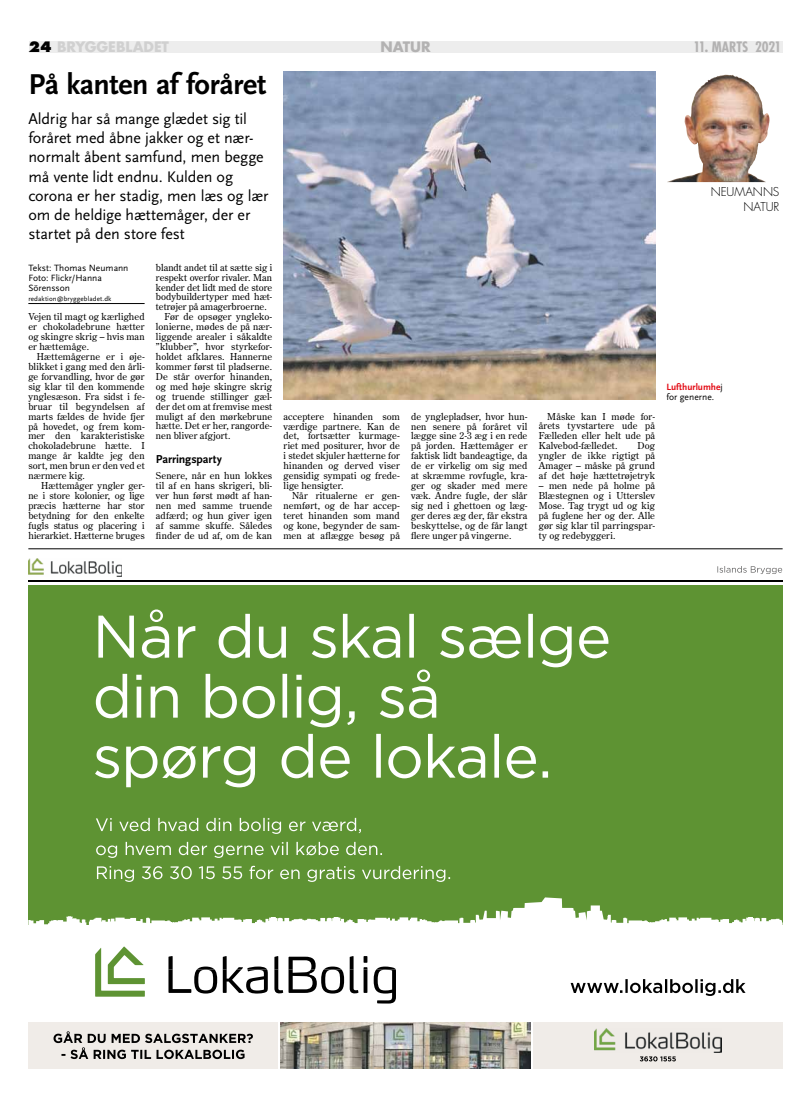
<style>
.page{position:relative;width:811px;height:1120px;background:#fff}
.page>*{position:absolute;margin:0;border:0;box-sizing:border-box;transform-origin:0 0}
.t1{font:700 30px "Scala Sans";letter-spacing:-.015em;color:#000}
.t2{font:16px/19.2px "Scala Sans";letter-spacing:-.01em;color:#000}
.t3{font:700 14px "Futura";letter-spacing:-.005em;color:#d0d0d0}
.t4{font:700 condensed 14px "Futura";letter-spacing:-.015em;color:#b3b2b2}
.t5{font:700 14px "Futura";color:#b3b2b2}
.t6{font:700 12px "Scala Sans";letter-spacing:-.005em;color:#000}
.t7{font:300 11.9px "Futura";color:#000}
.t8{font:9.5px/9.9px "Century Old Style Std";letter-spacing:.01em;color:#000;text-align:justify}
.t9{font:9.5px/9.9px "Scala Sans";color:#000}
.t10{font:700 9.5px/9.9px "Scala Sans";color:#e30a14}
.t11{font:7px "Scala Sans";letter-spacing:.015em;color:#000}
.s1{font-weight:800;color:#000}
.s2{font-weight:400;color:#000}
</style>
<div class="page">
<div style="left:29px;top:41px;width:753px;height:11px;background:#ededed"></div>
<hr style="left:28px;top:548px;width:754px;height:1px;background:#000">
<img style="left:667px;top:75px;width:100px;height:107px">
<img style="left:283px;top:72px;width:372px;height:328px">
<hr style="left:28px;top:303px;width:117px;height:1px;background:#000">
<img style="left:281px;top:1022px;width:249px;height:47px">
<div style="left:28px;top:1022px;width:250px;height:47px;background:#f0ece8"></div>
<svg style="left:54px;top:1031px;width:199px;height:28px"></svg>
<hr style="left:28px;top:580px;width:754px;height:1px;background:#000">
<img style="left:28px;top:558px;width:94px;height:18px">
<svg style="left:717px;top:566px;width:65px;height:8px"></svg>
<div style="left:533px;top:1022px;width:249px;height:47px;background:#f0ece8"></div>
<img style="left:594px;top:1028px;width:127px;height:24px">
<svg style="left:640px;top:1056px;width:36px;height:5px"></svg>
<div style="left:28px;top:585px;width:754px;height:340px;background:#5e9333"></div>
<svg style="left:28px;top:897px;width:754px;height:72px"></svg>
<svg style="left:96px;top:818px;width:265px;height:16px"></svg>
<svg style="left:96px;top:842px;width:286px;height:16px"></svg>
<svg style="left:97px;top:866px;width:353px;height:16px"></svg>
<svg style="left:96px;top:609px;width:512px;height:118px"></svg>
<svg style="left:95px;top:734px;width:453px;height:53px"></svg>
<svg style="left:570px;top:979px;width:175px;height:17px"></svg>
<svg style="left:168px;top:956px;width:49px;height:37px"></svg>
<svg style="left:223px;top:956px;width:45px;height:37px"></svg>
<svg style="left:274px;top:956px;width:70px;height:37px"></svg>
<svg style="left:350px;top:956px;width:17px;height:37px"></svg>
<svg style="left:374px;top:966px;width:22px;height:37px"></svg>
<svg style="left:95px;top:946px;width:50px;height:50px"></svg>
<h3 class="t3" style="left:28px;top:38px;width:142px"><span class="s1">24</span> BRYGGEBLADET</h3>
<h3 class="t5" style="left:380px;top:38px;width:52px">NATUR</h3>
<h3 class="t4" style="left:693px;top:38px;width:90px">11. MARTS 2021</h3>
<h1 class="t1" style="left:28px;top:68px;width:240px">På kanten af foråret</h1>
<h2 class="t2" style="left:28px;top:109px;width:242px">Aldrig har så mange glædet sig til foråret med åbne jakker og et nær&shy;normalt åbent samfund, men begge må vente lidt endnu. Kulden og corona er her stadig, men læs og lær om de heldige hættemåger, der er startet på den store fest</h2>
<p class="t9" style="left:28px;top:263px;width:102px">Tekst: Thomas Neumann<br>Foto: Flickr/Hanna<br>Sörensson</p>
<p class="t11" style="left:28px;top:294px;width:85px">redaktion@bryggebladet.dk</p>
<p class="t8" style="left:28px;top:312px;width:118px">Vejen til magt og kærlighed er chokoladebrune hætter og skingre skrig – hvis man er hættemåge.</p>
<p class="t8" style="left:28px;top:351px;width:118px;text-indent:9px">Hættemågerne er i øje&shy;blikket i gang med den årli&shy;ge forvandling, hvor de gør sig klar til den kommende ynglesæson. Fra sidst i fe&shy;bruar til begyndelsen af marts fældes de hvide fjer på hovedet, og frem kom&shy;mer den karakteristiske chokoladebrune hætte. I mange år kaldte jeg den sort, men brun er den ved et nærmere kig.</p>
<p class="t8" style="left:28px;top:480px;width:118px;text-indent:13px">Hættemåger yngler ger&shy;ne i store kolonier, og lige præcis hætterne har stor betydning for den enkelte fugls status og placering i hierarkiet. Hætterne bruges</p>
<p class="t8" style="left:156px;top:262px;width:118px">blandt andet til at sætte sig i</p>
<p class="t8" style="left:156px;top:272px;width:118px">respekt overfor rivaler. Man</p>
<p class="t8" style="left:156px;top:282px;width:118px">kender det lidt med de store</p>
<p class="t8" style="left:156px;top:292px;width:118px">bodybuildertyper med hæt-</p>
<p class="t8" style="left:156px;top:302px;width:112px">tetrøjer på amagerbroerne.</p>
<p class="t8" style="left:164px;top:312px;width:109px">Før de opsøger yngleko-</p>
<p class="t8" style="left:156px;top:322px;width:118px">lonierne, mødes de på nær-</p>
<p class="t8" style="left:156px;top:332px;width:118px">liggende arealer i såkaldte</p>
<p class="t8" style="left:156px;top:341px;width:118px">”klubber”, hvor styrkefor-</p>
<p class="t8" style="left:156px;top:351px;width:118px">holdet afklares. Hannerne</p>
<p class="t8" style="left:156px;top:361px;width:118px">kommer først til pladserne.</p>
<p class="t8" style="left:156px;top:371px;width:118px">De står overfor hinanden,</p>
<p class="t8" style="left:156px;top:381px;width:118px">og med høje skingre skrig</p>
<p class="t8" style="left:156px;top:391px;width:118px">og truende stillinger gæl-</p>
<p class="t8" style="left:156px;top:401px;width:118px">der det om at fremvise mest</p>
<p class="t8" style="left:156px;top:411px;width:118px">muligt af den mørkebrune</p>
<p class="t8" style="left:156px;top:421px;width:118px">hætte. Det er her, rangorde-</p>
<p class="t8" style="left:156px;top:431px;width:76px">nen bliver afgjort.</p>
<p class="t6" style="left:156px;top:452px;width:67px">Parringsparty</p>
<p class="t8" style="left:156px;top:471px;width:118px">Senere, når en hun lokkes til af en hans skrigeri, bli&shy;ver hun først mødt af han&shy;nen med samme truende adfærd; og hun giver igen af samme skuffe. Således finder de ud af, om de kan</p>
<p class="t8" style="left:283px;top:411px;width:118px">acceptere hinanden som værdige partnere. Kan de det, fortsætter kurmage&shy;riet med positurer, hvor de i stedet skjuler hætterne for hinanden og derved viser gensidig sympati og frede&shy;lige hensigter.</p>
<p class="t8" style="left:283px;top:490px;width:118px;text-indent:9px">Når ritualerne er gen&shy;nemført, og de har accep&shy;teret hinanden som mand og kone, begynder de sam&shy;men at aflægge besøg på</p>
<p class="t8" style="left:411px;top:411px;width:118px">de ynglepladser, hvor hun&shy;nen senere på foråret vil lægge sine 2-3 æg i en rede på jorden. Hættemåger er faktisk lidt bandeagtige, da de er virkelig om sig med at skræmme rovfugle, kra&shy;ger og skader med mere væk. Andre fugle, der slår sig ned i ghettoen og læg&shy;ger deres æg der, får ekstra beskyttelse, og de får langt flere unger på vingerne.</p>
<p class="t8" style="left:539px;top:411px;width:118px;text-indent:9px">Måske kan I møde for&shy;årets tyvstartere ude på Fælleden eller helt ude på Kalvebod-fælledet.</p>
<p class="t8" style="left:539px;top:441px;width:118px;text-indent:99px">Dog yngler de ikke rigtigt på Amager – måske på grund af det høje hættetrøjetryk</p>
<p class="t8" style="left:539px;top:480px;width:118px">– men nede på holme på Blæstegnen og i Utterslev Mose. Tag trygt ud og kig på fuglene her og der. Alle gør sig klar til parringspar&shy;ty og redebyggeri.</p>
<p class="t7" style="left:711px;top:185px;width:26px">NEUMANNS</p>
<p class="t7" style="left:743px;top:199px;width:18px">NATUR</p>
<p class="t10" style="left:666px;top:382px;width:58px">Lufthurlumhe<span class="s2">j for generne.</span></p>
</div>
